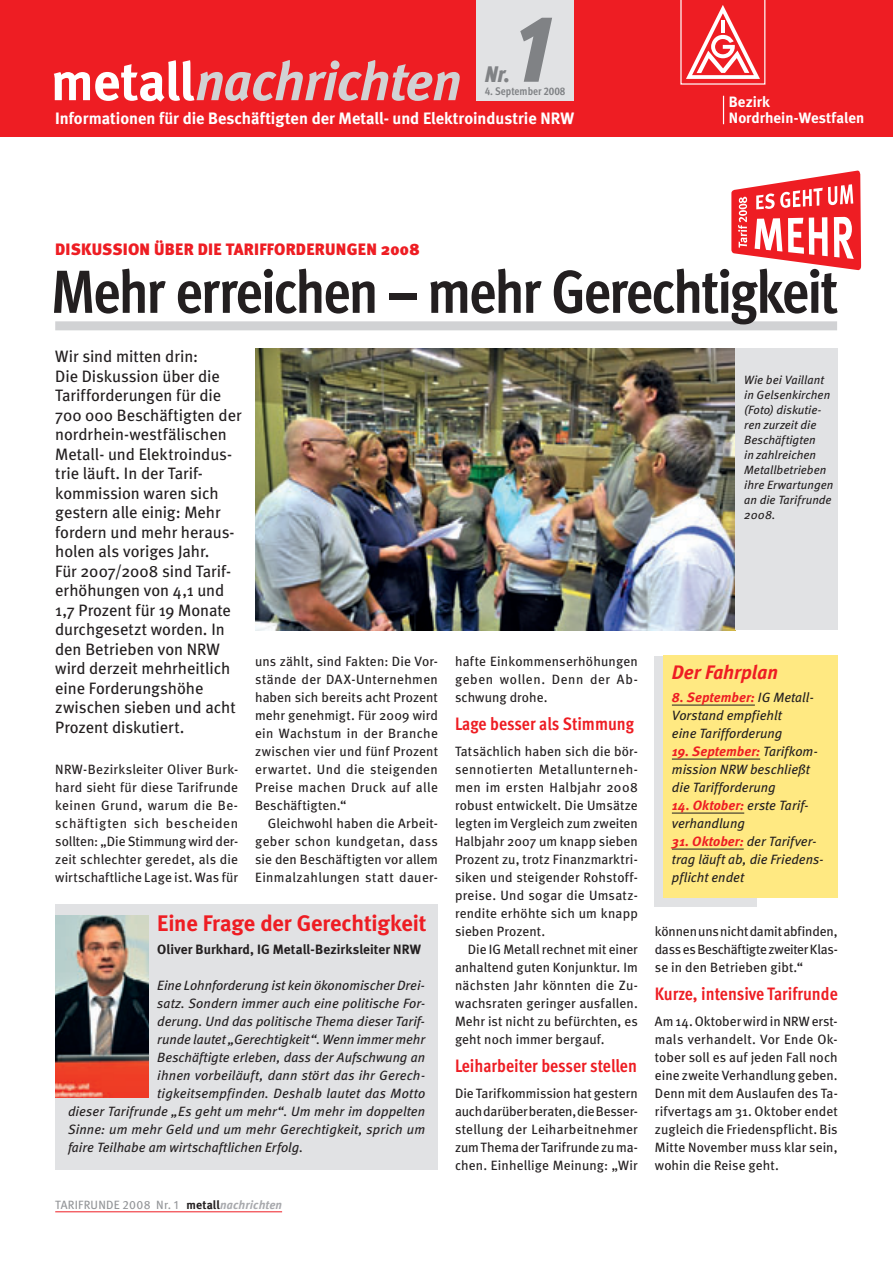
<style>
.page{position:relative;width:893px;height:1263px;background:#fff}
.page>*{position:absolute;margin:0;border:0;box-sizing:border-box;transform-origin:0 0}
.t1{font:96px "Meta Cond Black Italic Expert";color:#808285}
.t2{font:700 60.75px "Meta Cond";letter-spacing:-.04em;color:#231f20}
.t3{font:italic 700 54px "Meta";letter-spacing:-.01em;color:#d1d2d4}
.t4{font:700 22.5px "Meta";letter-spacing:-.01em;color:#ee1d23}
.t5{font:italic 900 22.5px "Meta Cond";color:#808285}
.t6{font:italic 700 19.5px "Meta";letter-spacing:-.005em;color:#ee1d23}
.t7{font:700 18px "Meta Cond";color:#ee1d23}
.t8{font:16.5px/19.5px "Meta";color:#231f20}
.t9{font:700 16.5px "Meta";color:#fff}
.t10{font:900 16.5px "Meta";letter-spacing:.015em;color:#ee1d23}
.t11{font:700 15px/16.5px "Meta";letter-spacing:.005em;color:#fff}
.t12{font:13.5px/18px "Meta";letter-spacing:.01em;color:#231f20;text-align:justify}
.t13{font:italic 13.5px/18px "Meta";letter-spacing:.005em;color:#231f20}
.t14{font:700 13.5px "Meta";letter-spacing:.01em;color:#231f20}
.t15{font:italic 12px/15px "Meta";letter-spacing:.005em;color:#231f20}
.t16{font:12px "Meta";letter-spacing:.015em;color:#939598}
.t17{font:700 11.1px "Meta Cond";color:#808285}
.s1{font-style:normal;color:#fff}
.s2{font-family:"Meta Cond Bold Expert";font-weight:400}
.s3{font-family:"Meta Book Caps Expert"}
.s4{font-weight:700;color:#231f20}
.s5{font-weight:700;font-style:italic;color:#a8a9ad}
.s6{font-weight:700;color:#ee1d23}
</style>
<div class="page">
<hr style="left:55px;top:1212px;width:227px;height:1px;background:#ee1d23">
<div style="left:0;top:0;width:893px;height:136px;background:#ee1d23"></div>
<img style="left:255px;top:349px;width:481px;height:281px">
<div style="left:736px;top:349px;width:102px;height:281px;background:#e1e2e4"></div>
<div style="left:55px;top:321px;width:782px;height:9px;background:#d1d2d4"></div>
<div style="left:55px;top:904px;width:383px;height:266px;background:#e1e2e4"></div>
<img style="left:55px;top:915px;width:94px;height:183px">
<div style="left:655px;top:656px;width:102px;height:251px;background:#e1e2e4"></div>
<div style="left:663px;top:656px;width:175px;height:242px;background:#ffe982"></div>
<hr style="left:672px;top:705px;width:83px;height:1px;background:#231f20">
<hr style="left:672px;top:759px;width:88px;height:1px;background:#231f20">
<hr style="left:672px;top:813px;width:72px;height:1px;background:#231f20">
<hr style="left:672px;top:849px;width:72px;height:1px;background:#231f20">
<div style="left:476px;top:0;width:98px;height:101px;background:#e1e2e4"></div>
<svg style="left:731px;top:170px;width:130px;height:101px"></svg>
<svg style="left:680px;top:0;width:85px;height:85px"></svg>
<svg style="left:723px;top:96px;width:1px;height:28px"></svg>
<h3 class="t3" style="left:51px;top:62px;width:412px"><span class="s1">metall</span>nachrichten</h3>
<h1 class="t1" style="left:513px;top:-8px;width:41px">1</h1>
<h3 class="t5" style="left:485px;top:66px;width:27px">Nr.</h3>
<p class="t17" style="left:485px;top:87px;width:82px"><span class="s2">4</span>. September <span class="s2">2008</span></p>
<p class="t9" style="left:55px;top:112px;width:520px">Informationen für die Beschäftigten der Metall- und Elektroindustrie NRW</p>
<p class="t10" style="left:55px;top:243px;width:366px">DISKUSSION ÜBER DIE TARIFFORDERUNGEN 2008</p>
<p class="t11" style="left:729px;top:94px;width:137px">Bezirk<br>Nordrhein-Westfalen</p>
<h2 class="t2" style="left:51px;top:269px;width:789px">Mehr erreichen – mehr Gerechtigkeit</h2>
<p class="t8" style="left:55px;top:348px;width:188px">Wir sind mitten drin:<br>Die Diskussion über die<br>Tarifforderungen für die<br>700 000 Beschäftigten der nordrhein-westfälischen<br>Metall- und Elektroindus&shy;trie läuft. In der Tarif&shy;kommission waren sich gestern alle einig: Mehr fordern und mehr heraus&shy;holen als voriges Jahr.<br>Für 2007/2008 sind Tarif&shy;erhöhungen von 4,1 und<br>1,7 Prozent für 19 Monate durchgesetzt worden. In den Betrieben von NRW wird derzeit mehrheitlich eine Forderungshöhe zwischen sieben und acht<br>Prozent diskutiert.</p>
<p class="t12" style="left:55px;top:761px;width:184px">NRW-Bezirksleiter Oliver Burk&shy;hard sieht für diese Tarifrunde keinen Grund, warum die Be&shy;schäftigten sich bescheiden sollten: „Die Stimmung wird der&shy;zeit schlechter geredet, als die wirtschaftliche Lage ist. Was für</p>
<p class="t12" style="left:255px;top:653px;width:184px">uns zählt, sind Fakten: Die Vor&shy;stände der DAX-Unternehmen haben sich bereits acht Prozent mehr genehmigt. Für 2009 wird ein Wachstum in der Branche zwischen vier und fünf Prozent erwartet. Und die steigenden Preise machen Druck auf alle Beschäftigten.“</p>
<p class="t12" style="left:255px;top:815px;width:184px;text-indent:13px">Gleichwohl haben die Arbeit&shy;geber schon kundgetan, dass sie den Beschäftigten vor allem Einmalzahlungen statt dauer-</p>
<h3 class="t4" style="left:157px;top:915px;width:271px">Eine Frage der Gerechtigkeit</h3>
<p class="t14" style="left:157px;top:944px;width:265px">Oliver Burkhard, IG Metall-Bezirksleiter NRW</p>
<p class="t13" style="left:157px;top:977px;width:269px">Eine Lohnforderung ist kein ökonomischer Drei-</p>
<p class="t13" style="left:157px;top:995px;width:269px">satz. Sondern immer auch eine politische For-</p>
<p class="t13" style="left:157px;top:1013px;width:269px">derung. Und das politische Thema dieser Tarif-</p>
<p class="t13" style="left:157px;top:1031px;width:269px">runde lautet „Gerechtigkeit“. Wenn immer mehr</p>
<p class="t13" style="left:157px;top:1049px;width:269px">Beschäftigte erleben, dass der Aufschwung an</p>
<p class="t13" style="left:157px;top:1067px;width:269px">ihnen vorbeiläuft, dann stört das ihr Gerech-</p>
<p class="t13" style="left:157px;top:1085px;width:269px">tigkeitsempfinden. Deshalb lautet das Motto</p>
<p class="t13" style="left:68px;top:1103px;width:359px">dieser Tarifrunde „Es geht um mehr“. Um mehr im doppelten</p>
<p class="t13" style="left:68px;top:1121px;width:359px">Sinne: um mehr Geld und um mehr Gerechtigkeit, sprich um</p>
<p class="t13" style="left:68px;top:1139px;width:237px">faire Teilhabe am wirtschaftlichen Erfolg.</p>
<p class="t16" style="left:55px;top:1200px;width:228px">TARIFRUNDE <span class="s3">2008</span> Nr. <span class="s3">1</span> <span class="s4">metall</span><span class="s5">nachrichten</span></p>
<p class="t15" style="left:744px;top:373px;width:91px">Wie bei Vaillant in Gelsenkirchen (Foto) diskutie&shy;ren zurzeit die<br>Beschäftigten<br>in zahlreichen<br>Metallbetrieben ihre Erwartungen an die Tarifrunde<br>2008.</p>
<p class="t12" style="left:455px;top:653px;width:184px">hafte Einkommenserhöhungen geben wollen. Denn der Ab&shy;schwung drohe.</p>
<h3 class="t7" style="left:455px;top:717px;width:180px">Lage besser als Stimmung</h3>
<p class="t12" style="left:455px;top:743px;width:184px">Tatsächlich haben sich die bör&shy;sennotierten Metallunterneh&shy;men im ersten Halbjahr 2008 robust entwickelt. Die Umsätze legten im Vergleich zum zweiten Halbjahr 2007 um knapp sieben Prozent zu, trotz Finanzmarktri&shy;siken und steigender Rohstoff&shy;preise. Und sogar die Umsatz&shy;rendite erhöhte sich um knapp sieben Prozent.</p>
<p class="t12" style="left:455px;top:941px;width:184px;text-indent:13px">Die IG Metall rechnet mit einer anhaltend guten Konjunktur. Im nächsten Jahr könnten die Zu&shy;wachsraten geringer ausfallen.<br>Mehr ist nicht zu befürchten, es geht noch immer bergauf.</p>
<h3 class="t7" style="left:455px;top:1059px;width:183px">Leiharbeiter besser stellen</h3>
<p class="t12" style="left:455px;top:1085px;width:184px">Die Tarifkommission hat gestern auch darüber beraten, die Besser&shy;stellung der Leiharbeitnehmer zum Thema der Tarifrunde zu ma&shy;chen. Einhellige Meinung: „Wir</p>
<h3 class="t6" style="left:672px;top:665px;width:108px">Der Fahrplan</h3>
<p class="t13" style="left:672px;top:689px;width:144px"><span class="s6">8. September:</span> IG Metall-<br>Vorstand empfiehlt<br>eine Tarifforderung</p>
<p class="t13" style="left:672px;top:743px;width:148px"><span class="s6">19. September:</span> Tarifkom&shy;mission NRW beschließt die Tarifforderung</p>
<p class="t13" style="left:672px;top:797px;width:138px"><span class="s6">14. Oktober:</span> erste Tarif&shy;verhandlung</p>
<p class="t13" style="left:672px;top:833px;width:153px"><span class="s6">31. Oktober:</span> der Tarifver&shy;trag läuft ab, die Friedens&shy;pflicht endet</p>
<p class="t12" style="left:655px;top:923px;width:184px">können uns nicht damit abfinden, dass es Beschäftigte zweiter Klas&shy;se in den Betrieben gibt.“</p>
<h3 class="t7" style="left:655px;top:987px;width:184px">Kurze, intensive Tarifrunde</h3>
<p class="t12" style="left:655px;top:1013px;width:184px">Am 14. Oktober wird in NRW erst&shy;mals verhandelt. Vor Ende Ok&shy;tober soll es auf jeden Fall noch eine zweite Verhandlung geben.<br>Denn mit dem Auslaufen des Ta&shy;rifvertags am 31. Oktober endet zugleich die Friedenspflicht. Bis Mitte November muss klar sein, wohin die Reise geht.</p>
</div>
